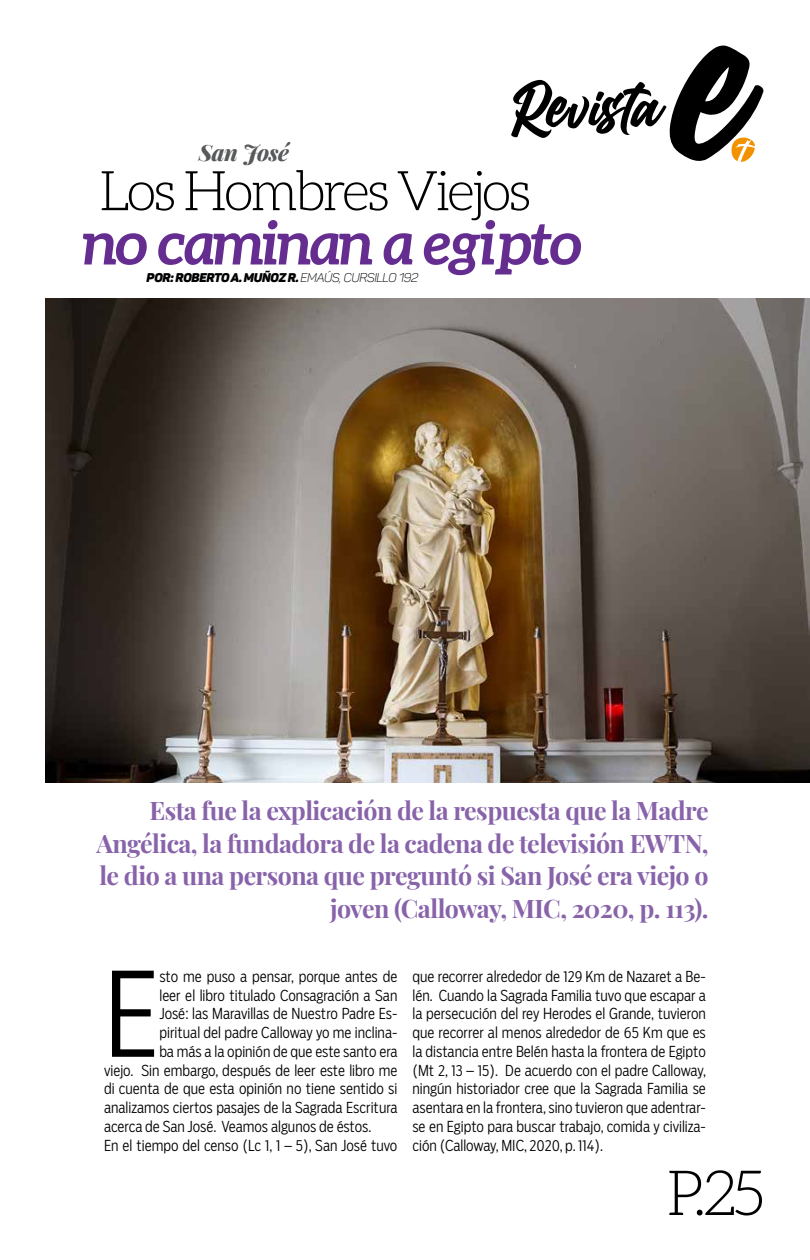
<style>
.page{position:relative;width:810px;height:1260px;background:#fff}
.page>*{position:absolute;margin:0;border:0;box-sizing:border-box;transform-origin:0 0}
.t1{font:300 116.12px "Salvo Sans Cond";color:#000}
.t2{font:300 62.5px "Aleo";color:#000}
.t3{font:italic 700 60px "Aleo";letter-spacing:-.04em;color:#662d91}
.t4{font:300 55px "Aleo";letter-spacing:-.06em;color:#000}
.t5{font:25px/32.5px "Playfair Display";letter-spacing:-.02em;color:#8863aa;text-align:right}
.t6{font:italic 800 22.5px "Playfair Display";letter-spacing:-.02em;color:#58595b}
.t7{font:300 15px/18.8px "Salvo Sans Cond";color:#000;text-align:justify}
.t8{font:12.5px "Panton Blackitalic Caps";letter-spacing:-.03em;color:#000}
.s1{font-family:"Panton Lightitalic Caps"}
</style>
<div class="page">
<svg style="left:511px;top:45px;width:253px;height:117px"></svg>
<img style="left:45px;top:298px;width:765px;height:485px">
<h3 class="t6" style="left:199px;top:135px;width:92px">San José</h3>
<h3 class="t4" style="left:99px;top:161px;width:434px">Los Hombres Viejos</h3>
<h3 class="t3" style="left:82px;top:208px;width:502px">no caminan a egipto</h3>
<p class="t8" style="left:147px;top:270px;width:273px">POR: ROBERTO A. MUÑOZ R. <span class="s1">EMAÚS, CURSILLO 192</span></p>
<h3 class="t5" style="left:96px;top:793px;width:614px">Esta fue la explicación de la respuesta que la Madre Angélica, la fundadora de la cadena de televisión EWTN, le dio a una persona que preguntó si San José era viejo o joven (Calloway, MIC, 2020, p. 113).</h3>
<h1 class="t1" style="left:104px;top:939px;width:57px">E</h1>
<p class="t7" style="left:159px;top:967px;width:240px">sto me puso a pensar, porque antes de</p>
<p class="t7" style="left:159px;top:985px;width:240px">leer el libro titulado Consagración a San</p>
<p class="t7" style="left:159px;top:1004px;width:240px">José: las Maravillas de Nuestro Padre Es-</p>
<p class="t7" style="left:159px;top:1023px;width:240px">piritual del padre Calloway yo me inclina-</p>
<p class="t7" style="left:159px;top:1042px;width:240px">ba más a la opinión de que este santo era</p>
<p class="t7" style="left:104px;top:1060px;width:295px">viejo. Sin embargo, después de leer este libro me</p>
<p class="t7" style="left:104px;top:1079px;width:295px">di cuenta de que esta opinión no tiene sentido si</p>
<p class="t7" style="left:104px;top:1098px;width:295px">analizamos ciertos pasajes de la Sagrada Escritura</p>
<p class="t7" style="left:104px;top:1117px;width:269px">acerca de San José. Veamos algunos de éstos.</p>
<p class="t7" style="left:104px;top:1135px;width:295px">En el tiempo del censo (Lc 1, 1 – 5), San José tuvo</p>
<p class="t7" style="left:412px;top:967px;width:295px">que recorrer alrededor de 129 Km de Nazaret a Be&shy;lén. Cuando la Sagrada Familia tuvo que escapar a la persecución del rey Herodes el Grande, tuvieron que recorrer al menos alrededor de 65 Km que es la distancia entre Belén hasta la frontera de Egipto (Mt 2, 13 – 15). De acuerdo con el padre Calloway, ningún historiador cree que la Sagrada Familia se asentara en la frontera, sino tuvieron que adentrar&shy;se en Egipto para buscar trabajo, comida y civiliza&shy;ción (Calloway, MIC, 2020, p. 114).</p>
<h2 class="t2" style="left:666px;top:1159px;width:100px">P.25</h2>
</div>
